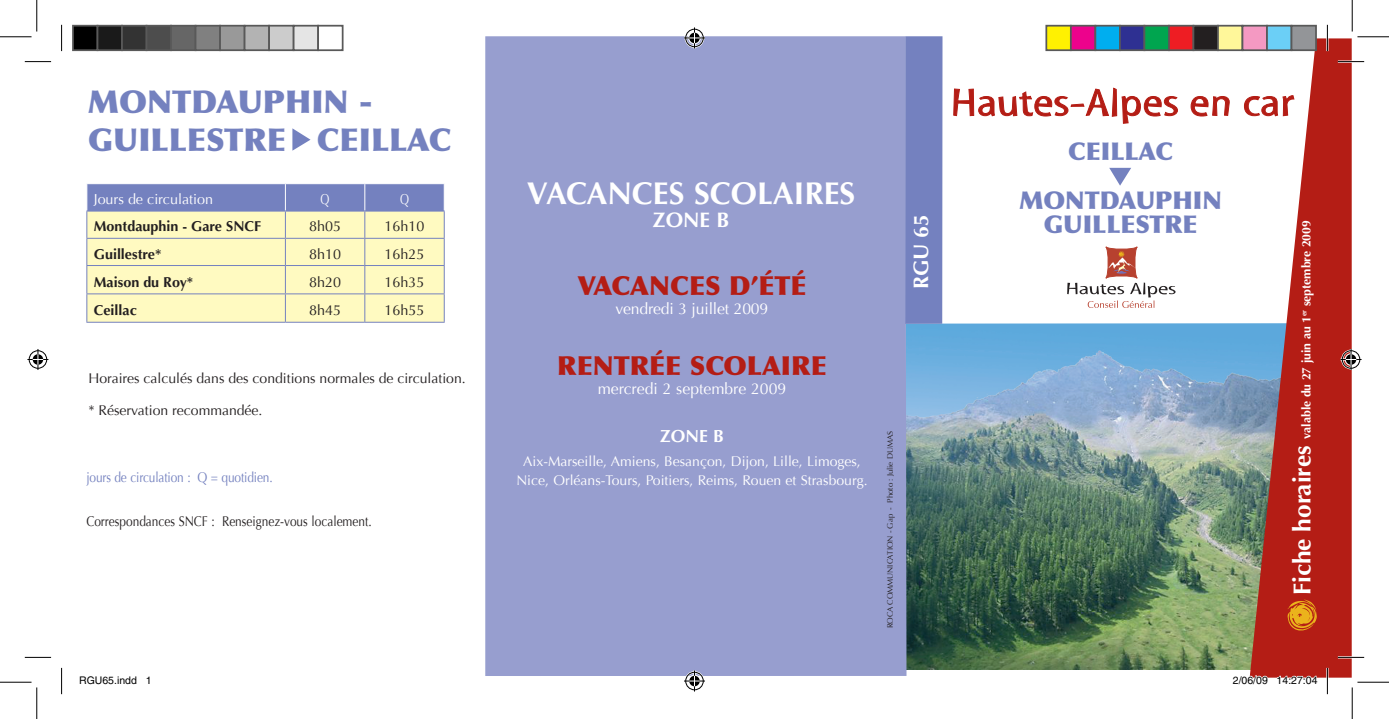
<style>
.page{position:relative;width:1389px;height:719px;background:#fff}
.page>*{position:absolute;margin:0;border:0;box-sizing:border-box;transform-origin:0 0}
.t1{font:38.5px "Myriad Std Tilt";color:#b41d15;scale:1.4 1}
.t2{font:900 31.5px/37.8px "Optima";color:#7481bf}
.t3{font:700 31.5px "Optima";color:#fff}
.t4{font:900 26.25px "Optima";color:#b41d15}
.t5{font:900 24.5px/49px "Optima";color:#7481bf;text-align:center}
.t6{font:700 21px "Optima";color:#fff}
.t7{font:700 17.5px "Optima";color:#fff}
.t8{font:15.75px "Optima";letter-spacing:-.005em;color:#fff}
.t9{font:700 14.35px "Optima";color:#231f20}
.t10{font:14.35px "Optima";color:#231f20}
.t11{font:14.35px "Optima";color:#fff}
.t12{font:14.35px "Optima";color:#fff;scale:.75 1}
.t13{font:14px/19.2px "Optima";color:#fff;text-align:center}
.t14{font:14px "Optima";color:#231f20}
.t15{font:14px "Optima";color:#231f20;scale:.85 1}
.t16{font:14px "Optima";letter-spacing:-.01em;color:#7481bf;scale:.85 1}
.t17{font:700 12.25px "Optima";color:#fff}
.t18{font:10.5px "Helvetica";color:#000}
.t19{font:7.88px "Optima";color:#231f20}
.s1{font-size:24.5px}
</style>
<div class="page">
<svg style="left:292px;top:128px;width:18px;height:23px"></svg>
<img style="left:906px;top:323px;width:343px;height:346px">
<div style="left:485px;top:37px;width:421px;height:638px;background:#979ecf"></div>
<svg style="left:86px;top:184px;width:359px;height:138px;background:#dfdec0"></svg>
<hr style="left:86px;top:322px;width:199px;height:1px;background:#7481bf">
<hr style="left:285px;top:322px;width:80px;height:1px;background:#7481bf">
<hr style="left:365px;top:322px;width:79px;height:1px;background:#7481bf">
<svg style="left:1190px;top:96px;width:39px;height:21px"></svg>
<svg style="left:1243px;top:51px;width:6px;height:64px"></svg>
<svg style="left:953px;top:87px;width:225px;height:99px"></svg>
<div style="left:905px;top:37px;width:37px;height:287px;background:#7481bf"></div>
<svg style="left:1107px;top:248px;width:28px;height:28px"></svg>
<div style="left:1105px;top:246px;width:32px;height:32px;border:1px solid #b7412f"></div>
<svg style="left:1105px;top:251px;width:32px;height:24px"></svg>
<svg style="left:1067px;top:282px;width:108px;height:26px"></svg>
<svg style="left:1249px;top:38px;width:102px;height:639px;fill:#b41d15"></svg>
<svg style="left:1286px;top:599px;width:30px;height:31px"></svg>
<hr style="left:1337px;top:60px;width:26px;height:3px;background:#fff">
<hr style="left:1337px;top:656px;width:26px;height:2px;background:#fff">
<hr style="left:1325px;top:25px;width:3px;height:26px;background:#fff">
<hr style="left:1325px;top:667px;width:3px;height:27px;background:#fff">
<svg style="left:25px;top:61px;width:26px;height:1px"></svg>
<svg style="left:1337px;top:61px;width:26px;height:1px"></svg>
<svg style="left:25px;top:657px;width:26px;height:1px"></svg>
<svg style="left:1337px;top:657px;width:26px;height:1px"></svg>
<svg style="left:61px;top:25px;width:1px;height:26px"></svg>
<svg style="left:61px;top:667px;width:1px;height:27px"></svg>
<svg style="left:1326px;top:25px;width:1px;height:26px"></svg>
<svg style="left:1326px;top:667px;width:1px;height:27px"></svg>
<hr style="left:0;top:36px;width:32px;height:1px;background:#000">
<hr style="left:1357px;top:36px;width:31px;height:1px;background:#000">
<hr style="left:0;top:681px;width:32px;height:1px;background:#000">
<hr style="left:1357px;top:681px;width:31px;height:1px;background:#000">
<hr style="left:36px;top:0;width:1px;height:32px;background:#000">
<hr style="left:36px;top:687px;width:1px;height:31px;background:#000">
<hr style="left:1351px;top:0;width:1px;height:32px;background:#000">
<hr style="left:1351px;top:687px;width:1px;height:31px;background:#000">
<svg style="left:684px;top:27px;width:21px;height:21px"></svg>
<svg style="left:684px;top:670px;width:21px;height:21px"></svg>
<svg style="left:27px;top:349px;width:21px;height:21px"></svg>
<svg style="left:1340px;top:349px;width:21px;height:21px"></svg>
<div style="left:73px;top:26px;width:24px;height:24px;background:#000"></div>
<div style="left:72px;top:25px;width:26px;height:26px;border:2px solid #595959"></div>
<div style="left:97px;top:26px;width:25px;height:24px;background:#1a1a1a"></div>
<div style="left:97px;top:25px;width:26px;height:26px;border:2px solid #595959"></div>
<div style="left:122px;top:26px;width:24px;height:24px;background:#333"></div>
<div style="left:121px;top:25px;width:26px;height:26px;border:2px solid #595959"></div>
<div style="left:146px;top:26px;width:25px;height:24px;background:#4d4d4d"></div>
<div style="left:146px;top:25px;width:26px;height:26px;border:2px solid #595959"></div>
<div style="left:171px;top:26px;width:24px;height:24px;background:#666"></div>
<div style="left:170px;top:25px;width:26px;height:26px;border:2px solid #595959"></div>
<div style="left:195px;top:26px;width:25px;height:24px;background:#808080"></div>
<div style="left:195px;top:25px;width:26px;height:26px;border:2px solid #595959"></div>
<div style="left:220px;top:26px;width:24px;height:24px;background:#999"></div>
<div style="left:219px;top:25px;width:26px;height:26px;border:2px solid #595959"></div>
<div style="left:244px;top:26px;width:25px;height:24px;background:#b3b3b3"></div>
<div style="left:244px;top:25px;width:26px;height:26px;border:2px solid #595959"></div>
<div style="left:269px;top:26px;width:24px;height:24px;background:#ccc"></div>
<div style="left:268px;top:25px;width:26px;height:26px;border:2px solid #595959"></div>
<div style="left:293px;top:26px;width:25px;height:24px;background:#e5e5e5"></div>
<div style="left:293px;top:25px;width:26px;height:26px;border:2px solid #595959"></div>
<div style="left:317px;top:25px;width:26px;height:26px;border:2px solid #595959"></div>
<div style="left:1046px;top:26px;width:24px;height:24px;background:#fff101"></div>
<div style="left:1045px;top:25px;width:26px;height:26px;border:2px solid #595959"></div>
<div style="left:1070px;top:26px;width:25px;height:24px;background:#ed028c"></div>
<div style="left:1069px;top:25px;width:27px;height:26px;border:2px solid #595959"></div>
<div style="left:1095px;top:26px;width:24px;height:24px;background:#00aeef"></div>
<div style="left:1094px;top:25px;width:26px;height:26px;border:2px solid #595959"></div>
<div style="left:1119px;top:26px;width:25px;height:24px;background:#2e3092"></div>
<div style="left:1118px;top:25px;width:27px;height:26px;border:2px solid #595959"></div>
<div style="left:1144px;top:26px;width:24px;height:24px;background:#00a54f"></div>
<div style="left:1143px;top:25px;width:26px;height:26px;border:2px solid #595959"></div>
<div style="left:1168px;top:26px;width:25px;height:24px;background:#ee1d23"></div>
<div style="left:1167px;top:25px;width:27px;height:26px;border:2px solid #595959"></div>
<div style="left:1193px;top:26px;width:24px;height:24px;background:#231f20"></div>
<div style="left:1192px;top:25px;width:26px;height:26px;border:2px solid #595959"></div>
<div style="left:1217px;top:26px;width:25px;height:24px;background:#fff79a"></div>
<div style="left:1216px;top:25px;width:27px;height:26px;border:2px solid #595959"></div>
<div style="left:1242px;top:26px;width:24px;height:24px;background:#f499c2"></div>
<div style="left:1241px;top:25px;width:26px;height:26px;border:2px solid #595959"></div>
<div style="left:1266px;top:26px;width:25px;height:24px;background:#6bcff6"></div>
<div style="left:1265px;top:25px;width:27px;height:26px;border:2px solid #595959"></div>
<div style="left:1291px;top:26px;width:24px;height:24px;background:#939598"></div>
<div style="left:1290px;top:25px;width:26px;height:26px;border:2px solid #595959"></div>
<svg style="left:1249px;top:674px;width:18px;height:4px"></svg>
<svg style="left:1276px;top:675px;width:41px;height:3px"></svg>
<h2 class="t2" style="left:88px;top:83px;width:365px">MONTDAUPHIN -<br>GUILLESTRE CEILLAC</h2>
<p class="t11" style="left:94px;top:191px;width:121px">Jours de circulation</p>
<p class="t12" style="left:320px;top:191px;width:13px">Q</p>
<p class="t12" style="left:400px;top:191px;width:13px">Q</p>
<p class="t9" style="left:94px;top:218px;width:169px">Montdauphin - Gare SNCF</p>
<p class="t10" style="left:309px;top:218px;width:33px">8h05</p>
<p class="t10" style="left:384px;top:218px;width:41px">16h10</p>
<p class="t9" style="left:94px;top:245px;width:69px">Guillestre*</p>
<p class="t10" style="left:309px;top:245px;width:33px">8h10</p>
<p class="t10" style="left:384px;top:245px;width:41px">16h25</p>
<p class="t9" style="left:94px;top:273px;width:101px">Maison du Roy*</p>
<p class="t10" style="left:309px;top:273px;width:33px">8h20</p>
<p class="t10" style="left:384px;top:273px;width:41px">16h35</p>
<p class="t9" style="left:94px;top:302px;width:45px">Ceillac</p>
<p class="t10" style="left:309px;top:302px;width:33px">8h45</p>
<p class="t10" style="left:384px;top:302px;width:41px">16h55</p>
<p class="t14" style="left:88px;top:370px;width:379px">Horaires calculés dans des conditions normales de circulation.</p>
<p class="t14" style="left:88px;top:402px;width:175px">* Réservation recommandée.</p>
<p class="t16" style="left:86px;top:469px;width:221px">jours de circulation : Q = quotidien.</p>
<p class="t15" style="left:86px;top:513px;width:337px">Correspondances SNCF : Renseignez-vous localement.</p>
<h2 class="t3" style="left:527px;top:175px;width:330px">VACANCES SCOLAIRES</h2>
<h3 class="t6" style="left:652px;top:207px;width:78px">ZONE B</h3>
<h3 class="t4" style="left:577px;top:270px;width:231px">VACANCES D’ÉTÉ</h3>
<p class="t8" style="left:615px;top:299px;width:154px">vendredi 3 juillet 2009</p>
<h3 class="t4" style="left:557px;top:350px;width:271px">RENTRÉE SCOLAIRE</h3>
<p class="t8" style="left:597px;top:379px;width:190px">mercredi 2 septembre 2009</p>
<p class="t7" style="left:660px;top:425px;width:65px">ZONE B</p>
<p class="t13" style="left:516px;top:452px;width:353px">Aix-Marseille, Amiens, Besançon, Dijon, Lille, Limoges,<br>Nice, Orléans-Tours, Poitiers, Reims, Rouen et Strasbourg.</p>
<h3 class="t6" style="left:908px;top:289px;width:76px;rotate:-90deg">RGU 65</h3>
<p class="t19" style="left:885px;top:628px;width:199px;rotate:-90deg">ROCA COMMUNICATION - Gap - Photo : Julie DUMAS</p>
<h1 class="t1" style="left:950px;top:82px;width:246px">Hautes-Alpes en car</h1>
<h3 class="t5" style="left:1019px;top:127px;width:204px">CEILLAC<br>MONTDAUPHIN</h3>
<h3 class="t5" style="left:1043px;top:200px;width:155px">GUILLESTRE</h3>
<p class="t17" style="left:1298px;top:595px;width:376px;rotate:-90deg"><span class="s1">Fiche horaires</span> valable du 27 juin au 1<sup>er</sup> septembre 2009</p>
<p class="t18" style="left:79px;top:673px;width:74px">RGU65.indd 1</p>
<p class="t18" style="left:1232px;top:673px;width:86px">2/06/09 14:27:04</p>
</div>
